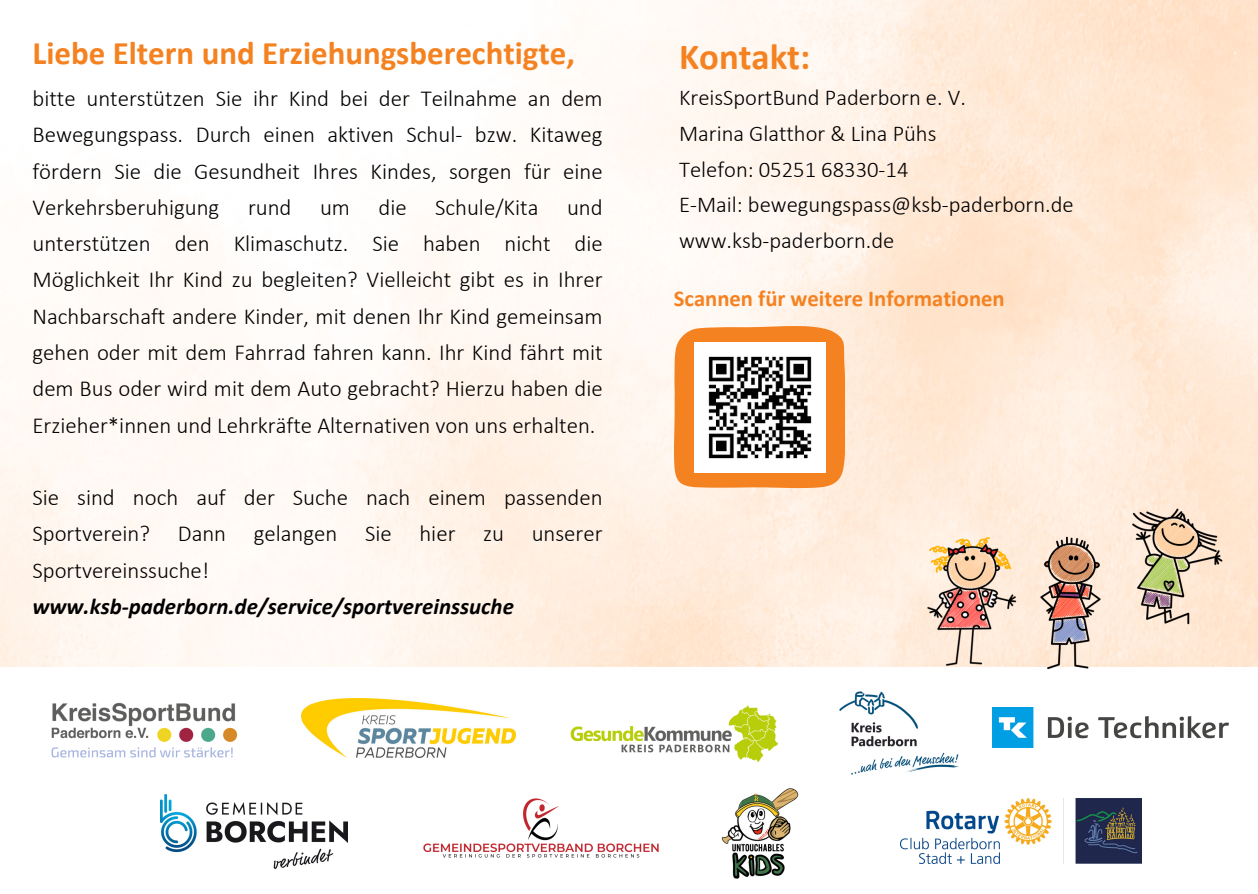
<style>
.page{position:relative;width:1258px;height:894px;background:#fff}
.page>*{position:absolute;margin:0;border:0;box-sizing:border-box;transform-origin:0 0}
.t1{font:700 36.9px "Calibri";color:#f58221}
.t2{font:700 33px "Calibri";color:#f58221}
.t3{font:300 22.8px/36.3px "Calibri";color:#000;text-align:justify}
.t4{font:italic 700 22.8px "Calibri";color:#000}
.t5{font:700 22.8px "Calibri";color:#f58221}
</style>
<div class="page">
<img style="left:51px;top:702px;width:187px;height:56px">
<img style="left:570px;top:705px;width:207px;height:56px">
<img style="left:839px;top:691px;width:120px;height:83px">
<img style="left:992px;top:707px;width:237px;height:40px">
<img style="left:302px;top:698px;width:213px;height:59px">
<svg style="left:674px;top:326px;width:171px;height:162px;background:#f68f39"></svg>
<img style="left:926px;top:531px;width:94px;height:136px">
<img style="left:1036px;top:522px;width:70px;height:148px">
<img style="left:1125px;top:505px;width:99px;height:120px">
<img style="left:695px;top:342px;width:130px;height:130px">
<img style="left:721px;top:788px;width:77px;height:90px">
<img style="left:900px;top:798px;width:241px;height:65px">
<img style="left:423px;top:798px;width:236px;height:60px">
<img style="left:161px;top:794px;width:186px;height:74px">
<p class="t2" style="left:32px;top:39px;width:544px">Liebe Eltern und Erziehungsberechtigte,</p>
<p class="t3" style="left:32px;top:82px;width:572px">bitte unterstützen Sie ihr Kind bei der Teilnahme an dem Bewegungspass. Durch einen aktiven Schul- bzw. Kitaweg fördern Sie die Gesundheit Ihres Kindes, sorgen für eine Verkehrsberuhigung</p>
<p class="t3" style="left:32px;top:191px;width:572px;text-indent:215px">rund um die Schule/Kita und unterstützen den Klimaschutz. Sie haben nicht die Möglichkeit Ihr Kind zu begleiten? Vielleicht gibt es in Ihrer Nachbarschaft andere Kinder, mit denen Ihr Kind gemeinsam gehen oder mit dem Fahrrad fahren kann. Ihr Kind fährt mit dem Bus oder wird mit dem Auto gebracht? Hierzu haben die Erzieher*innen und Lehrkräfte Alternativen von uns erhalten.</p>
<p class="t3" style="left:32px;top:481px;width:572px">Sie sind noch auf der Suche nach einem passenden Sportverein? Dann gelangen Sie hier zu unserer Sportvereinssuche!</p>
<p class="t4" style="left:32px;top:596px;width:483px">www.ksb-paderborn.de/service/sportvereinssuche</p>
<p class="t1" style="left:679px;top:41px;width:132px">Kontakt:</p>
<p class="t3" style="left:679px;top:81px;width:288px">KreisSportBund Paderborn e. V.</p>
<p class="t3" style="left:679px;top:117px;width:259px">Marina Glatthor &amp; Lina Pühs</p>
<p class="t3" style="left:679px;top:153px;width:231px">Telefon: 05251 68330-14</p>
<p class="t3" style="left:679px;top:188px;width:396px">E-Mail: bewegungspass@ksb-paderborn.de</p>
<p class="t3" style="left:679px;top:224px;width:217px">www.ksb-paderborn.de</p>
<p class="t5" style="left:674px;top:289px;width:332px">Scannen für weitere Informationen</p>
</div>
